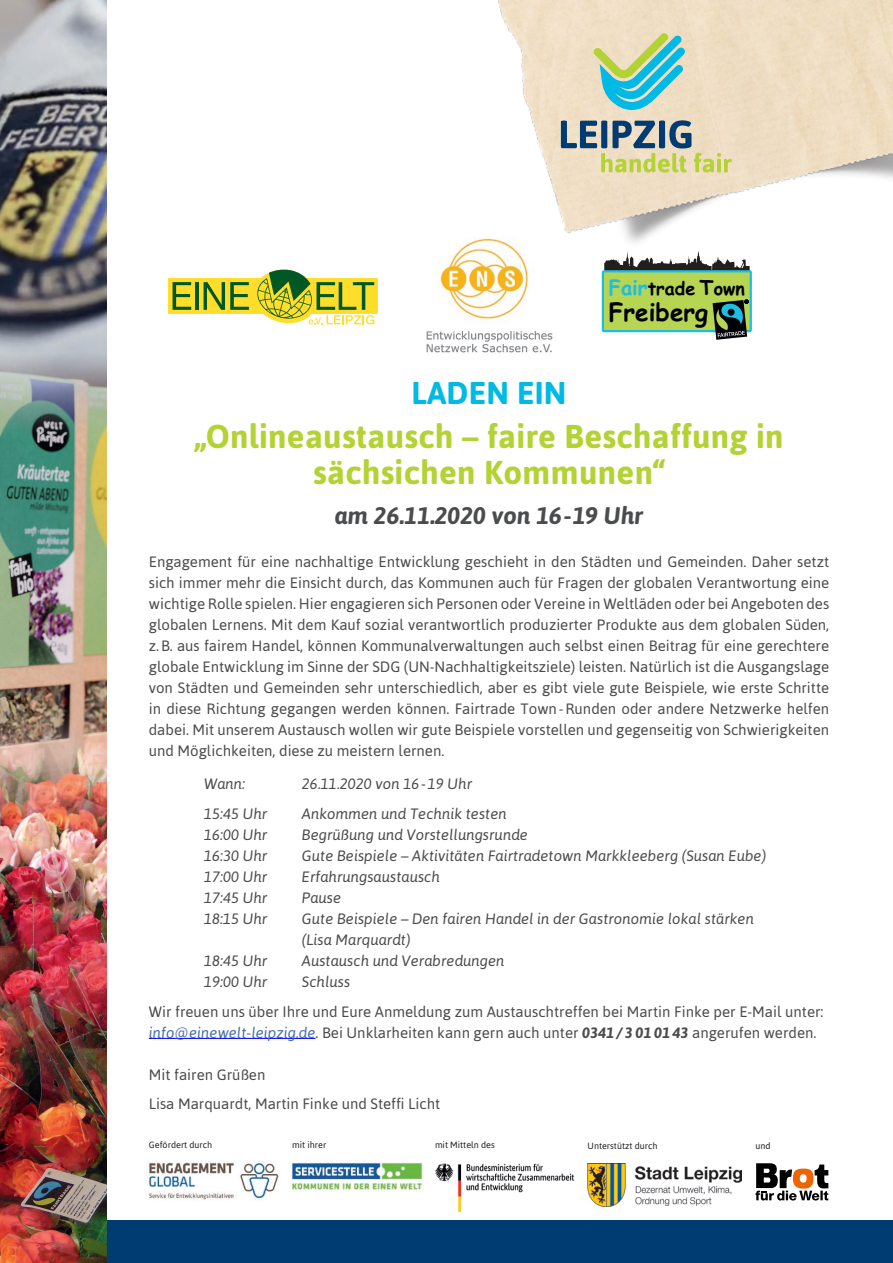
<style>
.page{position:relative;width:893px;height:1263px;background:#fff}
.page>*{position:absolute;margin:0;border:0;box-sizing:border-box;transform-origin:0 0}
.t1{font:700 33px/36px "Asap";letter-spacing:.01em;color:#b3d234;text-align:center}
.t2{font:700 31.5px "Asap";letter-spacing:.01em;color:#00b9e4}
.t3{font:700 24.75px "Comic Sans MS";color:#010106}
.t4{font:italic 700 24px "Asap";color:#4b4c4d}
.t5{font:700 18.3px "Comic Sans MS";color:#010106}
.t6{font:15px/21px "Asap";color:#4b4c4d}
.t7{font:italic 15px/21px "Asap";color:#4b4c4d}
.t8{font:9px "Asap";color:#231f20}
.s1{font-size:20.55px;color:#1cbee4}
.s2{font-size:20.55px}
.s3{font-style:italic;color:#436da8}
.s4{font-weight:700;font-style:italic}
</style>
<div class="page">
<img style="left:426px;top:239px;width:127px;height:114px">
<div style="left:106px;top:1221px;width:787px;height:42px;background:#003c72"></div>
<img style="left:0;top:0;width:106px;height:1263px">
<img style="left:481px;top:0;width:412px;height:254px">
<svg style="left:561px;top:120px;width:171px;height:53px;background:#b5baa1"></svg>
<svg style="left:593px;top:33px;width:92px;height:77px;background:#99d0be"></svg>
<hr style="left:149px;top:1038px;width:166px;height:1px;background:#00f">
<svg style="left:602px;top:251px;width:150px;height:89px"></svg>
<div style="left:169px;top:278px;width:209px;height:36px;background:#ffdd2b"></div>
<svg style="left:173px;top:282px;width:18px;height:28px"></svg>
<hr style="left:195px;top:282px;width:3px;height:28px;background:#005824">
<svg style="left:204px;top:270px;width:170px;height:55px"></svg>
<img style="left:291px;top:1161px;width:132px;height:29px">
<img style="left:148px;top:1161px;width:131px;height:39px">
<img style="left:435px;top:1163px;width:140px;height:49px">
<img style="left:588px;top:1163px;width:154px;height:43px">
<svg style="left:755px;top:1163px;width:73px;height:37px"></svg>
<p class="t5" style="left:609px;top:280px;width:138px"><span class="s1">Fair</span>trade <span class="s2">T</span>own</p>
<h3 class="t3" style="left:609px;top:302px;width:101px">Freiberg</h3>
<h2 class="t2" style="left:411px;top:374px;width:157px">LADEN EIN</h2>
<h1 class="t1" style="left:194px;top:418px;width:591px">„Onlineaustausch – faire Beschaffung in sächsichen Kommunen“</h1>
<h3 class="t4" style="left:335px;top:502px;width:310px">am 26.11.2020 von 16-19 Uhr</h3>
<p class="t6" style="left:149px;top:551px;width:682px;text-align:justify">Engagement für eine nachhaltige Entwicklung geschieht in den Städten und Gemeinden. Daher setzt sich immer mehr die Einsicht durch, das Kommunen auch für Fragen der globalen Verantwortung eine wichtige Rolle spielen. Hier engagieren sich Personen oder Vereine in Weltläden oder bei Angeboten des globalen Lernens. Mit dem Kauf sozial verantwortlich produzierter Produkte aus dem globalen Süden, z.B. aus fairem Handel, können Kommunalverwaltungen auch selbst einen Beitrag für eine gerechtere globale Entwicklung im Sinne der SDG (UN-Nachhaltigkeitsziele) leisten. Natürlich ist die Ausgangslage von Städten und Gemeinden sehr unterschiedlich, aber es gibt viele gute Beispiele, wie erste Schritte in diese Richtung gegangen werden können. Fairtrade Town-Runden oder andere Netzwerke helfen dabei. Mit unserem Austausch wollen wir gute Beispiele vorstellen und gegenseitig von Schwierigkeiten und Möglichkeiten, diese zu meistern lernen.</p>
<p class="t7" style="left:204px;top:773px;width:43px">Wann:</p>
<p class="t7" style="left:302px;top:773px;width:172px">26.11.2020 von 16-19 Uhr</p>
<p class="t7" style="left:204px;top:803px;width:65px">15:45 Uhr</p>
<p class="t7" style="left:302px;top:803px;width:206px">Ankommen und Technik testen</p>
<p class="t7" style="left:204px;top:824px;width:65px">16:00 Uhr</p>
<p class="t7" style="left:302px;top:824px;width:228px">Begrüßung und Vorstellungsrunde</p>
<p class="t7" style="left:204px;top:845px;width:65px">16:30 Uhr</p>
<p class="t7" style="left:302px;top:845px;width:466px">Gute Beispiele – Aktivitäten Fairtradetown Markkleeberg (Susan Eube)</p>
<p class="t7" style="left:204px;top:866px;width:65px">17:00 Uhr</p>
<p class="t7" style="left:302px;top:866px;width:140px">Erfahrungsaustausch</p>
<p class="t7" style="left:204px;top:887px;width:65px">17:45 Uhr</p>
<p class="t7" style="left:302px;top:887px;width:41px">Pause</p>
<p class="t7" style="left:204px;top:908px;width:65px">18:15 Uhr</p>
<p class="t7" style="left:302px;top:908px;width:454px">Gute Beispiele – Den fairen Handel in der Gastronomie lokal stärken (Lisa Marquardt)</p>
<p class="t7" style="left:204px;top:950px;width:65px">18:45 Uhr</p>
<p class="t7" style="left:302px;top:950px;width:204px">Austausch und Verabredungen</p>
<p class="t7" style="left:204px;top:971px;width:65px">19:00 Uhr</p>
<p class="t7" style="left:302px;top:971px;width:50px">Schluss</p>
<p class="t6" style="left:149px;top:1000px;width:676px">Wir freuen uns über Ihre und Eure Anmeldung zum Austauschtreffen bei Martin Finke per E-Mail unter: <span class="s3">info@einewelt-leipzig.de</span>. Bei Unklarheiten kann gern auch unter <span class="s4">0341 / 3 01 01 43</span> angerufen werden.</p>
<p class="t6" style="left:149px;top:1059px;width:293px;line-height:29.5px">Mit fairen Grüßen<br>Lisa Marquardt, Martin Finke und Steffi Licht</p>
<p class="t8" style="left:149px;top:1140px;width:65px">Gefördert durch</p>
<p class="t8" style="left:292px;top:1140px;width:36px">mit ihrer</p>
<p class="t8" style="left:435px;top:1140px;width:61px">mit Mitteln des</p>
<p class="t8" style="left:588px;top:1140px;width:72px">Unterstützt durch</p>
<p class="t8" style="left:755px;top:1140px;width:17px">und</p>
</div>
